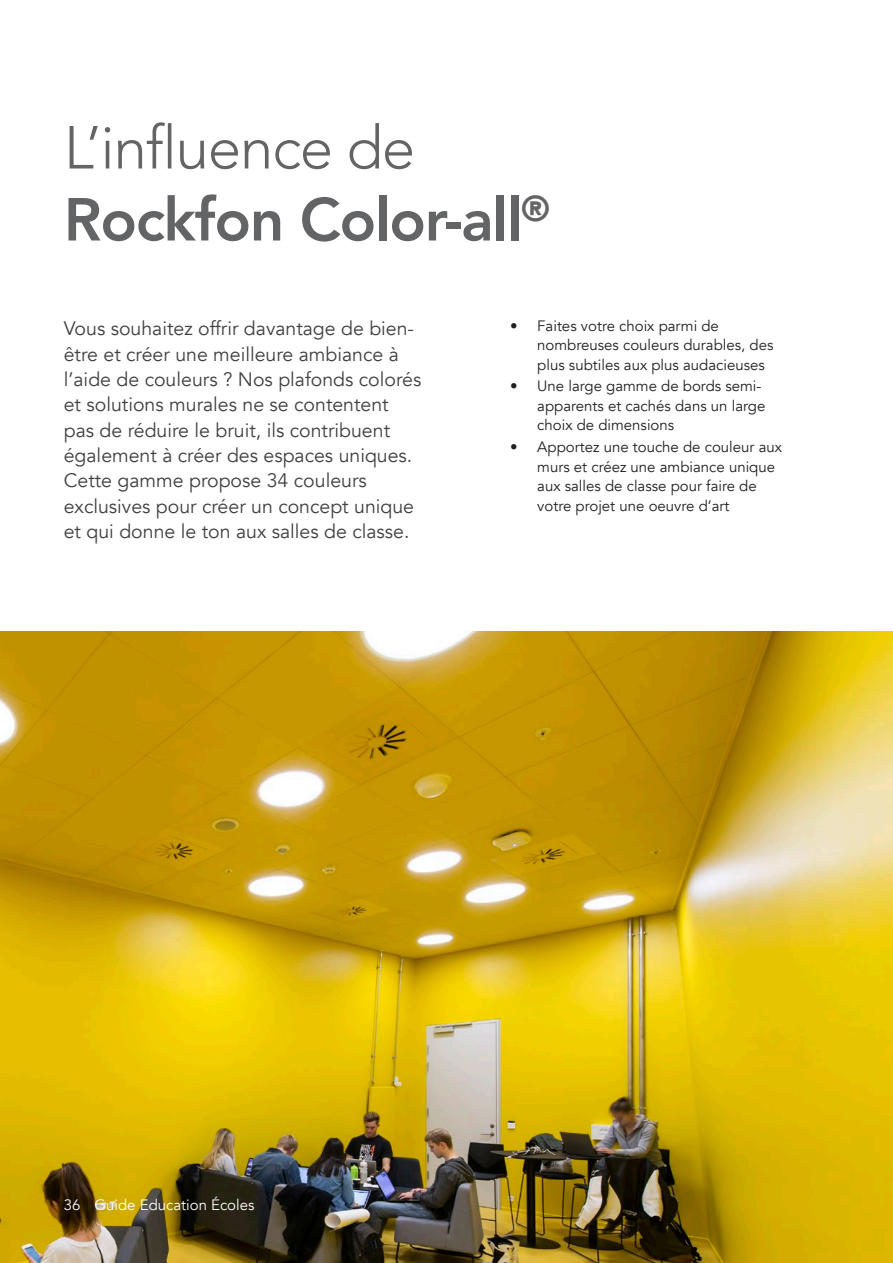
<style>
.page{position:relative;width:893px;height:1263px;background:#fff}
.page>*{position:absolute;margin:0;border:0;box-sizing:border-box;transform-origin:0 0}
.t1{font:800 60px/72px "Avenir";letter-spacing:-.02em;color:#636466}
.t2{font:19.5px/25.3px "Avenir";color:#414142}
.t3{font:15px/19.5px "Avenir";color:#231f20}
.t4{font:15px "Avenir";color:#fff}
.s1{font-weight:300}
</style>
<div class="page">
<img style="left:0;top:631px;width:893px;height:632px">
<h1 class="t1" style="left:64px;top:112px;width:488px"><span class="s1">L’influence de<br></span>Rockfon Color-all<sup>®</sup></h1>
<p class="t2" style="left:64px;top:316px;width:359px">Vous souhaitez offrir davantage de bien&shy;être et créer une meilleure ambiance à l’aide de couleurs ? Nos plafonds colorés et solutions murales ne se contentent pas de réduire le bruit, ils contribuent également à créer des espaces uniques.<br>Cette gamme propose 34 couleurs exclusives pour créer un concept unique et qui donne le ton aux salles de classe.</p>
<p class="t3" style="left:537px;top:316px;width:238px;text-indent:-27px">• Faites votre choix parmi de nombreuses couleurs durables, des plus subtiles aux plus audacieuses</p>
<p class="t3" style="left:537px;top:377px;width:230px;text-indent:-27px">• Une large gamme de bords semi&shy;apparents et cachés dans un large choix de dimensions</p>
<p class="t3" style="left:537px;top:437px;width:246px;text-indent:-27px">• Apportez une touche de couleur aux murs et créez une ambiance unique aux salles de classe pour faire de votre projet une oeuvre d’art</p>
<p class="t4" style="left:64px;top:1196px;width:18px">36</p>
<p class="t4" style="left:94px;top:1196px;width:162px">Guide Education Écoles</p>
</div>
